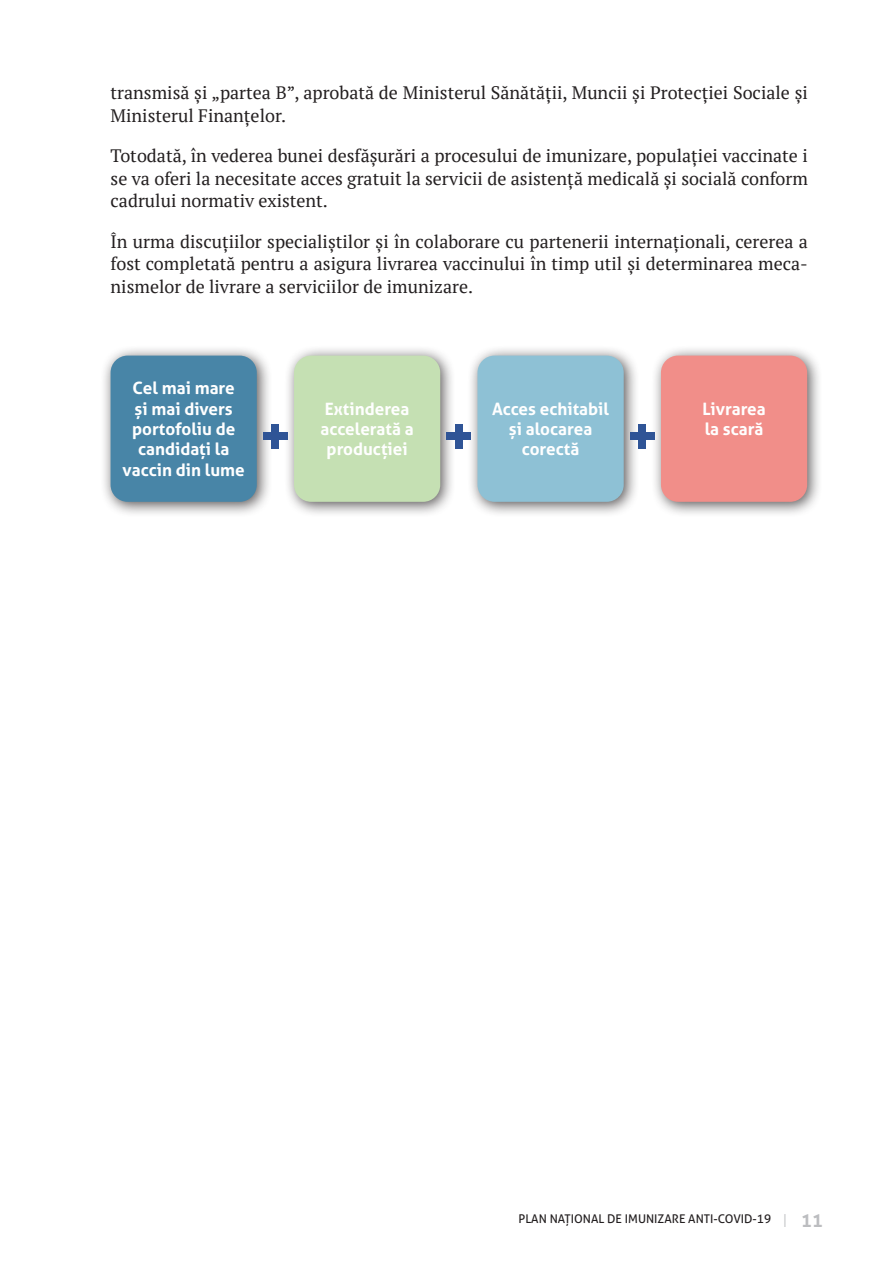
<style>
.page{position:relative;width:893px;height:1263px;background:#fff}
.page>*{position:absolute;margin:0;border:0;box-sizing:border-box;transform-origin:0 0}
.t1{font:18px/22.5px "PT Serif";color:#231f20;text-align:justify}
.TEXT_principal{font:700 17.1px/20.4px "Aller";color:#fff;text-align:center}
.t2{font:12px "Aller";color:#231f20}
.s1{font-family:"Open Sans";font-weight:300;font-size:18px;color:#bcbdc0}
.s2{font-weight:700;font-size:18px;color:#bcbdc0}
</style>
<div class="page">
<div style="left:100px;top:345px;width:173px;height:173px;background:#231f20;opacity:.75"></div>
<div style="left:111px;top:356px;width:146px;height:146px;background:#4885a7;border-radius:17px"></div>
<div style="left:283px;top:345px;width:173px;height:173px;background:#231f20;opacity:.75"></div>
<div style="left:294px;top:356px;width:146px;height:146px;background:#c5e0b3;border-radius:17px"></div>
<div style="left:467px;top:345px;width:173px;height:173px;background:#231f20;opacity:.75"></div>
<div style="left:477px;top:356px;width:147px;height:146px;background:#8ec1d5;border-radius:17px"></div>
<div style="left:650px;top:345px;width:173px;height:173px;background:#231f20;opacity:.75"></div>
<div style="left:661px;top:356px;width:146px;height:146px;background:#f18e89;border-radius:17px"></div>
<div style="left:263px;top:432px;width:25px;height:8px;background:#2f5496"></div>
<div style="left:272px;top:424px;width:7px;height:25px;background:#2f5496"></div>
<div style="left:446px;top:432px;width:25px;height:8px;background:#2f5496"></div>
<div style="left:455px;top:424px;width:8px;height:25px;background:#2f5496"></div>
<div style="left:630px;top:432px;width:25px;height:8px;background:#2f5496"></div>
<div style="left:638px;top:424px;width:8px;height:25px;background:#2f5496"></div>
<p class="t1" style="left:111px;top:81px;width:699px">transmisă și „partea B”, aprobată de Ministerul Sănătății, Muncii și Protecției Sociale şi<br>Ministerul Finanţelor.</p>
<p class="t1" style="left:111px;top:144px;width:699px">Totodată, în vederea bunei desfășurări a procesului de imunizare, populației vaccinate i se va oferi la necesitate acces gratuit la servicii de asistență medicală și socială conform cadrului normativ existent.</p>
<p class="t1" style="left:111px;top:230px;width:699px">În urma discuțiilor specialiștilor și în colaborare cu partenerii internaționali, cererea a fost completată pentru a asigura livrarea vaccinului în timp util și determinarea meca&shy;nismelor de livrare a serviciilor de imunizare.</p>
<p class="TEXT_principal" style="left:123px;top:378px;width:124px">Cel mai mare<br>și mai divers portofoliu de candidați la vaccin din lume</p>
<p class="TEXT_principal" style="left:321px;top:398px;width:94px">Extinderea accelerată a producției</p>
<p class="TEXT_principal" style="left:492px;top:398px;width:118px">Acces echitabil și alocarea corectă</p>
<p class="TEXT_principal" style="left:702px;top:398px;width:65px">Livrarea</p>
<p class="TEXT_principal" style="left:705px;top:419px;width:60px">la scară</p>
<p class="t2" style="left:519px;top:1211px;width:306px">PLAN NAȚIONAL DE IMUNIZARE ANTI-COVID-19 <span class="s1">I</span> <span class="s2">11</span></p>
</div>
